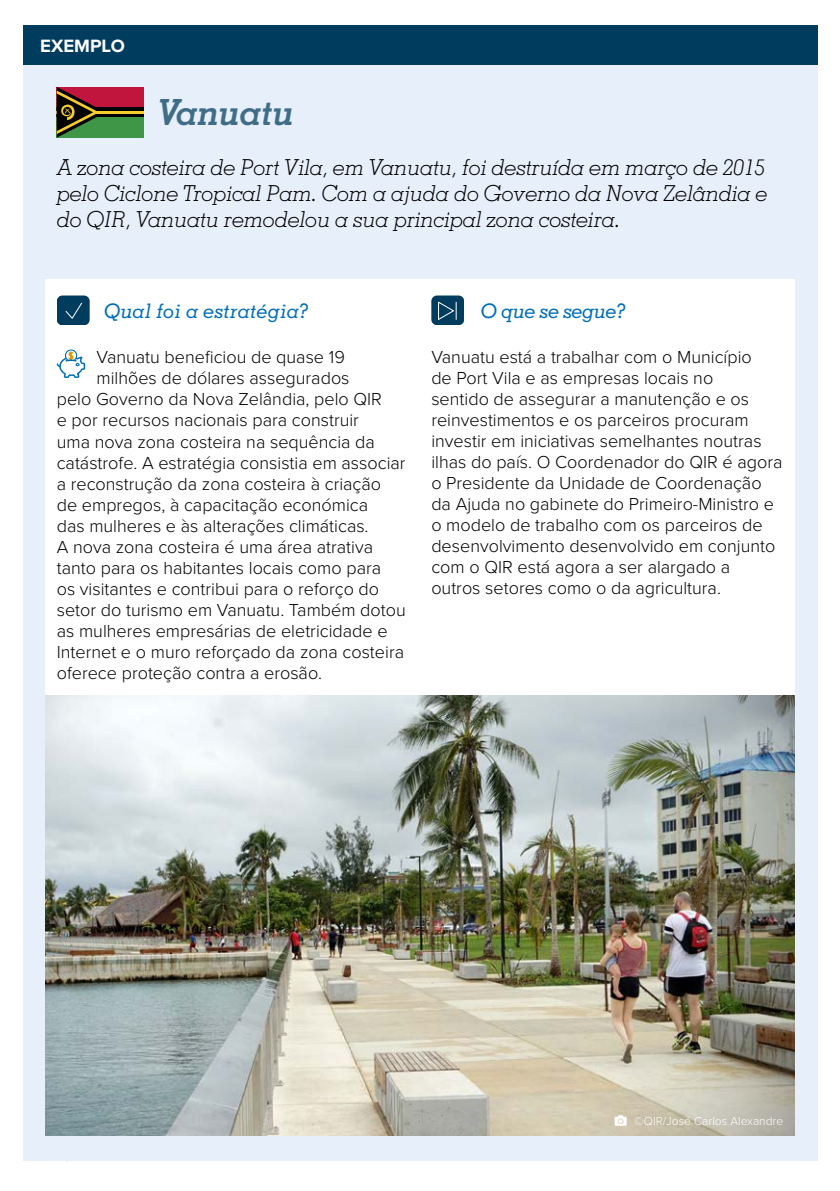
<style>
.page{position:relative;width:840px;height:1191px;background:#fff}
.page>*{position:absolute;margin:0;border:0;box-sizing:border-box;transform-origin:0 0}
.t1{font:italic 700 36px "Memphis LT Std";letter-spacing:-.02em;color:#406d86}
.t2{font:italic 300 22px/26.4px "Memphis LT Std";letter-spacing:-.02em;color:#000;text-align:justify}
.t3{font:italic 500 20px "Memphis LT Std";color:#006eb7}
.t4{font:italic 500 20px "Memphis LT Std";letter-spacing:-.025em;color:#006eb7}
.t5{font:700 18.4px "Proxima Nova";color:#fff}
.t6{font:300 18px/21px "Proxima Nova";color:#000}
.t7{font:300 12px "Proxima Nova";color:#fff}
</style>
<div class="page">
<div style="left:23px;top:25px;width:793px;height:1136px;background:#e7effa"></div>
<div style="left:23px;top:25px;width:793px;height:40px;background:#003c5e"></div>
<div style="left:45px;top:279px;width:749px;height:562px;background:#fff"></div>
<div style="left:57px;top:87px;width:87px;height:25px;background:#c2153e"></div>
<div style="left:57px;top:112px;width:87px;height:26px;background:#3e9646"></div>
<div style="left:57px;top:108px;width:87px;height:9px;background:#020203"></div>
<hr style="left:57px;top:111px;width:87px;height:3px;background:#f5cd28">
<svg style="left:57px;top:87px;width:49px;height:51px"></svg>
<div style="left:65px;top:349px;width:12px;height:12px;border:1px solid #006eb7;border-radius:50%"></div>
<svg style="left:57px;top:351px;width:28px;height:27px"></svg>
<img style="left:45px;top:696px;width:749px;height:439px">
<svg style="left:57px;top:295px;width:33px;height:30px"></svg>
<svg style="left:431px;top:295px;width:33px;height:30px"></svg>
<svg style="left:614px;top:1115px;width:12px;height:11px"></svg>
<p class="t5" style="left:40px;top:32px;width:86px">EXEMPLO</p>
<h1 class="t1" style="left:158px;top:90px;width:138px">Vanuatu</h1>
<p class="t2" style="left:57px;top:154px;width:712px">A zona costeira de Port Vila, em Vanuatu, foi destruída em março de 2015 pelo Ciclone Tropical Pam. Com a ajuda do Governo da Nova Zelândia e do QIR, Vanuatu remodelou a sua principal zona costeira.</p>
<p class="t3" style="left:104px;top:299px;width:206px">Qual foi a estratégia?</p>
<p class="t6" style="left:96px;top:346px;width:250px">Vanuatu beneficiou de quase 19</p>
<p class="t6" style="left:96px;top:367px;width:254px">milhões de dólares assegurados</p>
<p class="t6" style="left:57px;top:388px;width:326px">pelo Governo da Nova Zelândia, pelo QIR</p>
<p class="t6" style="left:57px;top:409px;width:303px">e por recursos nacionais para construir</p>
<p class="t6" style="left:57px;top:430px;width:319px">uma nova zona costeira na sequência da</p>
<p class="t6" style="left:57px;top:451px;width:350px">catástrofe. A estratégia consistia em associar</p>
<p class="t6" style="left:57px;top:472px;width:326px">a reconstrução da zona costeira à criação</p>
<p class="t6" style="left:57px;top:493px;width:313px">de empregos, à capacitação económica</p>
<p class="t6" style="left:57px;top:514px;width:313px">das mulheres e às alterações climáticas.</p>
<p class="t6" style="left:57px;top:535px;width:318px">A nova zona costeira é uma área atrativa</p>
<p class="t6" style="left:57px;top:556px;width:326px">tanto para os habitantes locais como para</p>
<p class="t6" style="left:57px;top:577px;width:324px">os visitantes e contribui para o reforço do</p>
<p class="t6" style="left:57px;top:598px;width:350px">setor do turismo em Vanuatu. Também dotou</p>
<p class="t6" style="left:57px;top:619px;width:332px">as mulheres empresárias de eletricidade e</p>
<p class="t6" style="left:57px;top:640px;width:348px">Internet e o muro reforçado da zona costeira</p>
<p class="t6" style="left:57px;top:661px;width:267px">oferece proteção contra a erosão.</p>
<p class="t4" style="left:480px;top:298px;width:147px">O que se segue?</p>
<p class="t6" style="left:431px;top:345px;width:352px">Vanuatu está a trabalhar com o Município<br>de Port Vila e as empresas locais no<br>sentido de assegurar a manutenção e os reinvestimentos e os parceiros procuram investir em iniciativas semelhantes noutras ilhas do país. O Coordenador do QIR é agora o Presidente da Unidade de Coordenação da Ajuda no gabinete do Primeiro-Ministro e o modelo de trabalho com os parceiros de desenvolvimento desenvolvido em conjunto com o QIR está agora a ser alargado a outros setores como o da agricultura.</p>
<p class="t7" style="left:634px;top:1112px;width:150px">©QIR/José Carlos Alexandre</p>
</div>
